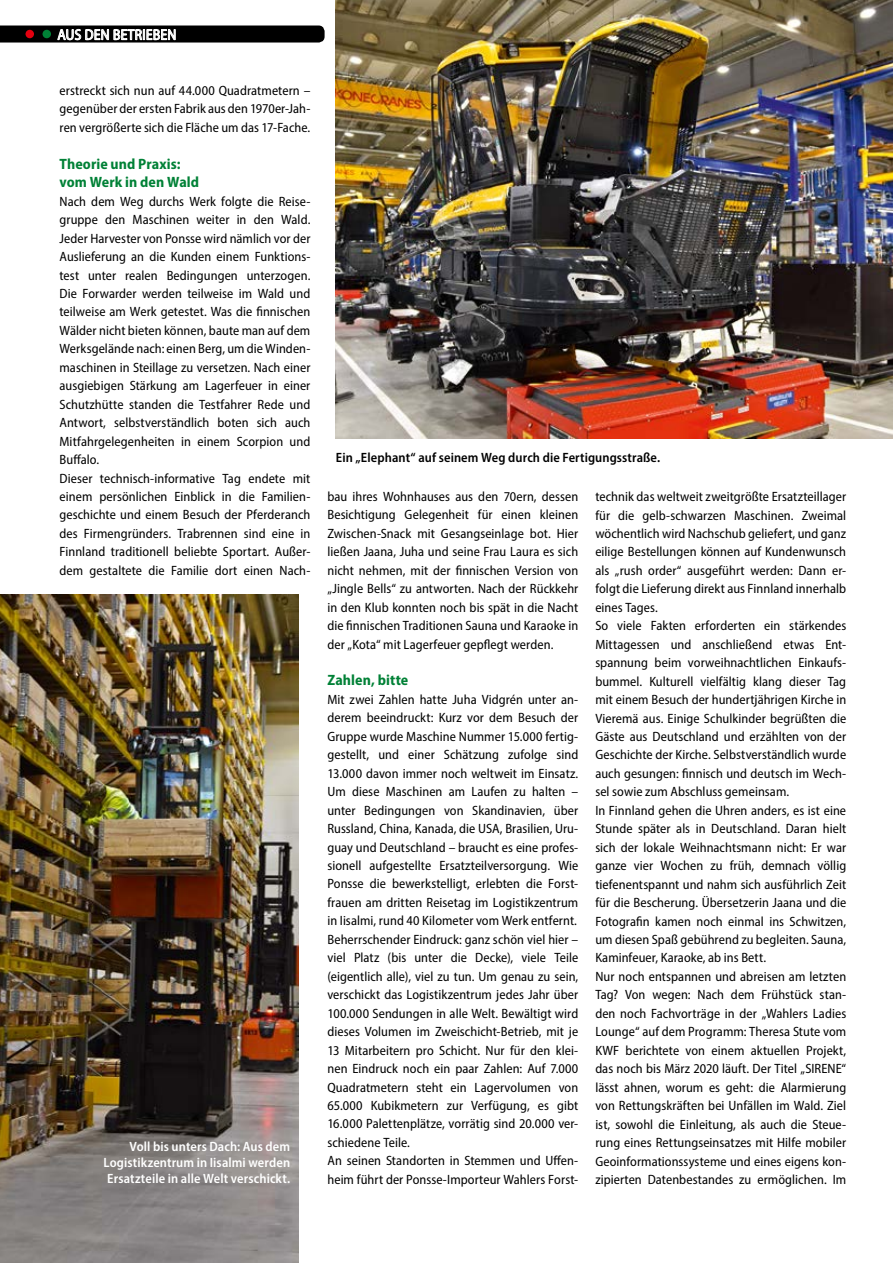
<style>
.page{position:relative;width:893px;height:1263px;background:#fff}
.page>*{position:absolute;margin:0;border:0;box-sizing:border-box;transform-origin:0 0}
.t1{font:700 semi-condensed 15px/18.5px "Myriad Pro";letter-spacing:.005em;color:#008136}
.t2{font:semi-condensed 15px "Myriad Pro";letter-spacing:.01em;color:#fff}
.t3{font:semi-condensed 13.5px/18.5px "Myriad Pro";letter-spacing:.005em;color:#000}
.t4{font:600 semi-condensed 13.5px/16.2px "Myriad Pro";letter-spacing:.005em;color:#fff;text-align:justify}
.t5{font:600 semi-condensed 13.5px "Myriad Pro";letter-spacing:.005em;color:#000}
</style>
<div class="page">
<svg style="left:0;top:26px;width:325px;height:17px;background:#292929"></svg>
<div style="left:26px;top:30px;width:8px;height:8px;background:#e3000f;border-radius:50%"></div>
<div style="left:43px;top:30px;width:8px;height:8px;background:#008136;border-radius:50%"></div>
<img style="left:336px;top:0;width:557px;height:439px">
<img style="left:0;top:594px;width:299px;height:669px">
<p class="t2" style="left:57px;top:25px;width:120px">AUS DEN BETRIEBEN</p>
<p class="t3" style="left:60px;top:81px;width:252px;text-align:justify">erstreckt sich nun auf 44.000 Quadratmetern – gegenüber der ersten Fabrik aus den 1970er-Jah&shy;ren vergrößerte sich die Fläche um das 17-Fache.</p>
<p class="t1" style="left:60px;top:154px;width:141px">Theorie und Praxis: vom Werk in den Wald</p>
<p class="t3" style="left:60px;top:192px;width:252px">Nach dem Weg durchs Werk folgte die Reise&shy;gruppe den Maschinen weiter in den Wald.<br>Jeder Harvester von Ponsse wird nämlich vor der Auslieferung an die Kunden einem Funktions&shy;test unter realen Bedingungen unterzogen.<br>Die Forwarder werden teilweise im Wald und teilweise am Werk getestet. Was die finnischen Wälder nicht bieten können, baute man auf dem Werksgelände nach: einen Berg, um die Winden&shy;maschinen in Steillage zu versetzen. Nach einer ausgiebigen Stärkung am Lagerfeuer in einer Schutzhütte standen die Testfahrer Rede und Antwort, selbstverständlich boten sich auch Mitfahrgelegenheiten in einem Scorpion und Buffalo.<br>Dieser technisch-informative Tag endete mit einem persönlichen Einblick in die Familien&shy;geschichte und einem Besuch der Pferderanch des Firmengründers. Trabrennen sind eine in Finnland traditionell beliebte Sportart. Außer&shy;dem gestaltete die Familie dort einen Nach-</p>
<p class="t4" style="left:104px;top:1138px;width:188px;text-indent:26px">Voll bis unters Dach: Aus dem Logistikzentrum in Iisalmi werden Ersatzteile in alle Welt verschickt.</p>
<p class="t5" style="left:336px;top:449px;width:326px">Ein „Elephant“ auf seinem Weg durch die Fertigungsstraße.</p>
<p class="t3" style="left:327px;top:487px;width:252px;text-align:justify">bau ihres Wohnhauses aus den 70ern, dessen Besichtigung Gelegenheit für einen kleinen Zwischen-Snack mit Gesangseinlage bot. Hier ließen Jaana, Juha und seine Frau Laura es sich nicht nehmen, mit der finnischen Version von „Jingle Bells“ zu antworten. Nach der Rückkehr in den Klub konnten noch bis spät in die Nacht die finnischen Traditionen Sauna und Karaoke in der „Kota“ mit Lagerfeuer gepflegt werden.</p>
<p class="t1" style="left:327px;top:671px;width:82px">Zahlen, bitte</p>
<p class="t3" style="left:327px;top:690px;width:252px">Mit zwei Zahlen hatte Juha Vidgrén unter an&shy;derem beeindruckt: Kurz vor dem Besuch der Gruppe wurde Maschine Nummer 15.000 fertig&shy;gestellt, und einer Schätzung zufolge sind 13.000 davon immer noch weltweit im Einsatz.<br>Um diese Maschinen am Laufen zu halten – unter Bedingungen von Skandinavien, über Russland, China, Kanada, die USA, Brasilien, Uru&shy;guay und Deutschland – braucht es eine profes&shy;sionell aufgestellte Ersatzteilversorgung. Wie Ponsse die bewerkstelligt, erlebten die Forst&shy;frauen am dritten Reisetag im Logistikzentrum in Iisalmi, rund 40 Kilometer vom Werk entfernt.<br>Beherrschender Eindruck: ganz schön viel hier – viel Platz (bis unter die Decke), viele Teile (eigentlich alle), viel zu tun. Um genau zu sein, verschickt das Logistikzentrum jedes Jahr über 100.000 Sendungen in alle Welt. Bewältigt wird dieses Volumen im Zweischicht-Betrieb, mit je 13 Mitarbeitern pro Schicht. Nur für den klei&shy;nen Eindruck noch ein paar Zahlen: Auf 7.000<br>Quadratmetern steht ein Lagervolumen von 65.000 Kubikmetern zur Verfügung, es gibt 16.000 Palettenplätze, vorrätig sind 20.000 ver&shy;schiedene Teile.<br>An seinen Standorten in Stemmen und Uffen&shy;heim führt der Ponsse-Importeur Wahlers Forst-</p>
<p class="t3" style="left:595px;top:487px;width:252px">technik das weltweit zweitgrößte Ersatzteillager für die gelb-schwarzen Maschinen. Zweimal wöchentlich wird Nachschub geliefert, und ganz eilige Bestellungen können auf Kundenwunsch als „rush order“ ausgeführt werden: Dann er&shy;folgt die Lieferung direkt aus Finnland innerhalb eines Tages.<br>So viele Fakten erforderten ein stärkendes Mittagessen und anschließend etwas Ent&shy;spannung beim vorweihnachtlichen Einkaufs&shy;bummel. Kulturell vielfältig klang dieser Tag mit einem Besuch der hundertjährigen Kirche in Vieremä aus. Einige Schulkinder begrüßten die Gäste aus Deutschland und erzählten von der Geschichte der Kirche. Selbstverständlich wurde auch gesungen: finnisch und deutsch im Wech&shy;sel sowie zum Abschluss gemeinsam.<br>In Finnland gehen die Uhren anders, es ist eine Stunde später als in Deutschland. Daran hielt sich der lokale Weihnachtsmann nicht: Er war ganze vier Wochen zu früh, demnach völlig tiefenentspannt und nahm sich ausführlich Zeit für die Bescherung. Übersetzerin Jaana und die Fotografin kamen noch einmal ins Schwitzen, um diesen Spaß gebührend zu begleiten. Sauna, Kaminfeuer, Karaoke, ab ins Bett.<br>Nur noch entspannen und abreisen am letzten Tag? Von wegen: Nach dem Frühstück stan&shy;den noch Fachvorträge in der „Wahlers Ladies Lounge“ auf dem Programm: Theresa Stute vom KWF berichtete von einem aktuellen Projekt, das noch bis März 2020 läuft. Der Titel „SIRENE“ lässt ahnen, worum es geht: die Alarmierung von Rettungskräften bei Unfällen im Wald. Ziel ist, sowohl die Einleitung, als auch die Steue&shy;rung eines Rettungseinsatzes mit Hilfe mobiler Geoinformationssysteme und eines eigens kon&shy;zipierten Datenbestandes zu ermöglichen. Im</p>
</div>
